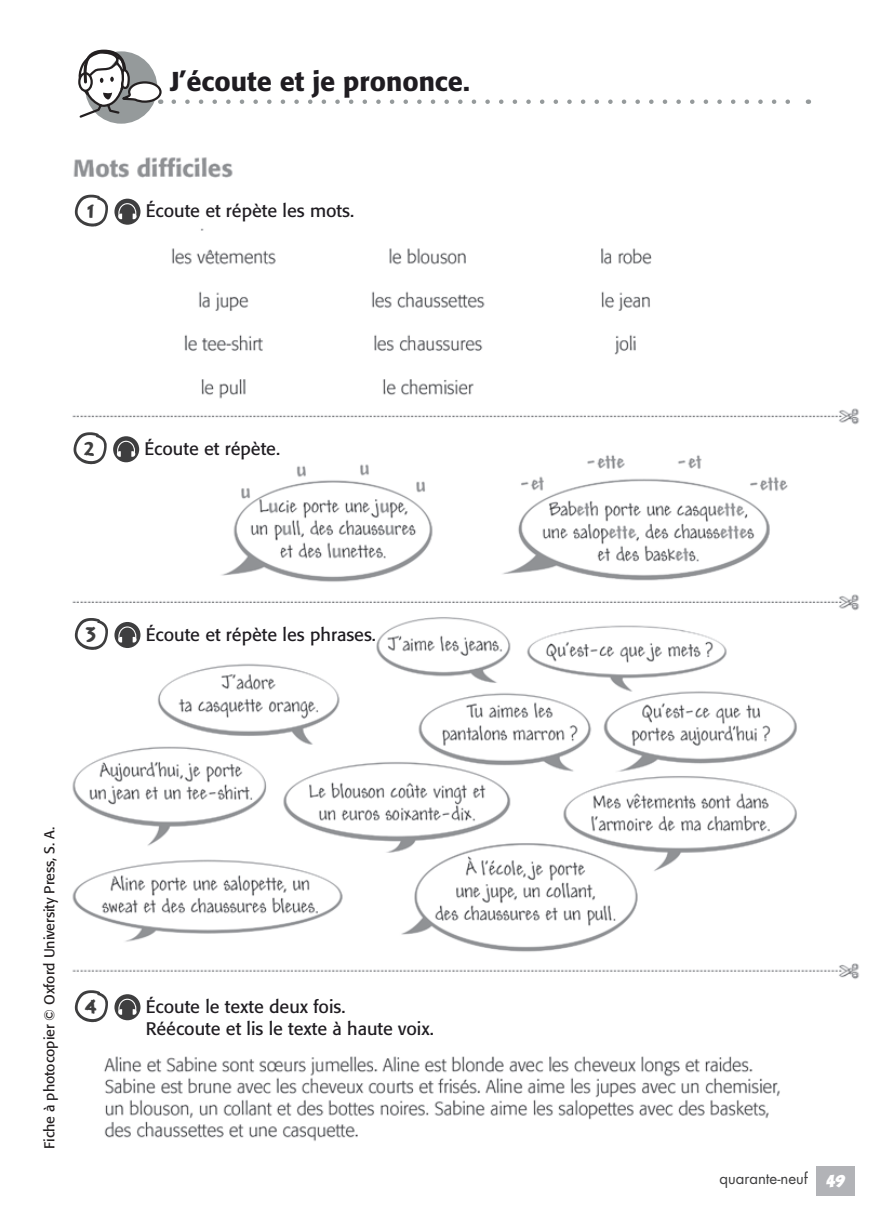
<style>
.page{position:relative;width:893px;height:1221px;background:#fff}
.page>*{position:absolute;margin:0;border:0;box-sizing:border-box;transform-origin:0 0}
.t1{font:500 27px "Formata";color:#1f1c21}
.t2{font:18px/21.8px "Formata Regular 4";color:#1f1c21}
.t3{font:15px "Futura Std";color:#3e3e3f}
.t4{font:15px "Balder LT";color:#fff}
.t5{font:14.25px "Formata Regular 4";letter-spacing:-.005em;color:#231f20}
</style>
<div class="page">
<img style="left:72px;top:119px;width:787px;height:1022px">
<div style="left:816px;top:1165px;width:39px;height:30px;background:#b2b3b7"></div>
<svg style="left:174px;top:99px;width:616px;height:5px"></svg>
<div style="left:85px;top:51px;width:72px;height:73px;background:#959a9b;border-radius:50%"></div>
<svg style="left:78px;top:50px;width:84px;height:68px"></svg>
<div style="left:114px;top:199px;width:26px;height:26px;background:#3e3e3f;border-radius:50%"></div>
<svg style="left:118px;top:203px;width:19px;height:16px"></svg>
<div style="left:113px;top:436px;width:26px;height:26px;background:#3e3e3f;border-radius:50%"></div>
<svg style="left:117px;top:440px;width:18px;height:17px"></svg>
<div style="left:114px;top:622px;width:26px;height:26px;background:#3e3e3f;border-radius:50%"></div>
<svg style="left:118px;top:626px;width:19px;height:16px"></svg>
<svg style="left:114px;top:994px;width:26px;height:26px"></svg>
<svg style="left:118px;top:998px;width:19px;height:16px"></svg>
<svg style="left:75px;top:195px;width:33px;height:31px"></svg>
<svg style="left:74px;top:432px;width:33px;height:32px"></svg>
<svg style="left:75px;top:618px;width:33px;height:32px"></svg>
<svg style="left:75px;top:990px;width:33px;height:32px"></svg>
<p class="t5" style="left:41px;top:1148px;width:323px;rotate:-90deg">Fiche à photocopier © Oxford University Press, S. A.</p>
<p class="t1" style="left:170px;top:65px;width:301px">J’écoute et je prononce.</p>
<p class="t2" style="left:146px;top:200px;width:210px">Écoute et répète les mots.</p>
<p class="t2" style="left:144px;top:437px;width:137px">Écoute et répète.</p>
<p class="t2" style="left:146px;top:623px;width:232px">Écoute et répète les phrases.</p>
<p class="t2" style="left:146px;top:995px;width:290px">Écoute le texte deux fois.<br>Réécoute et lis le texte à haute voix.</p>
<p class="t3" style="left:719px;top:1169px;width:90px">quarante-neuf</p>
<p class="t4" style="left:826px;top:1170px;width:20px">49</p>
</div>
